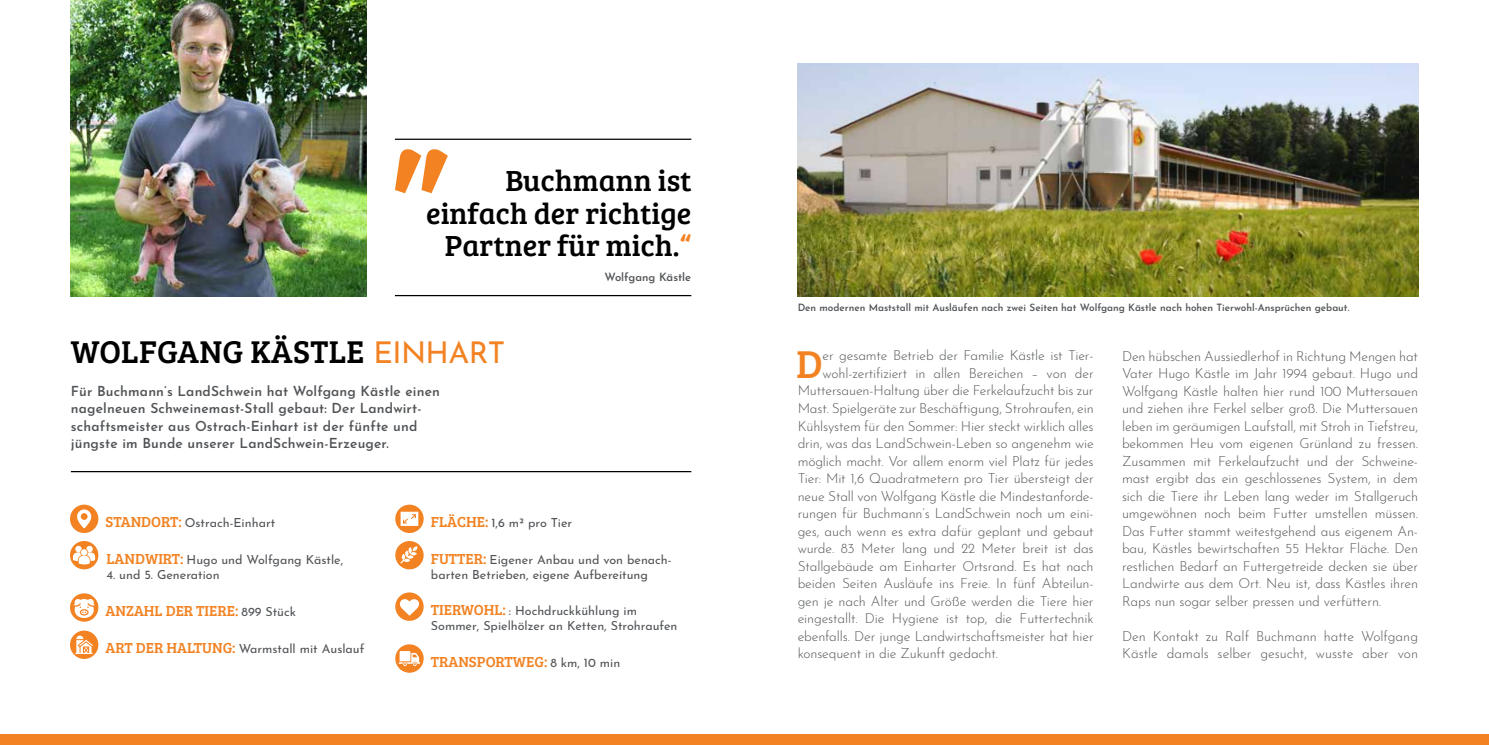
<style>
.page{position:relative;width:1489px;height:745px;background:#fff}
.page>*{position:absolute;margin:0;border:0;box-sizing:border-box;transform-origin:0 0}
.t1{font:40.12px "Bree Serif";color:#f28222}
.t2{font:32.5px "Bree Serif";letter-spacing:.01em;color:#000}
.t3{font:30px/32.5px "Bree Serif";color:#000;text-align:right}
.t4{font:30px "Josefin Sans";color:#f28222}
.t5{font:15px "Bree Serif";color:#f28222}
.t6{font:300 13.75px/17.5px "Josefin Sans";letter-spacing:-.01em;color:#515457;text-align:justify}
.t7{font:600 13.75px/17.5px "Josefin Sans";letter-spacing:.01em;color:#515457}
.t8{font:12.5px/15px "Josefin Sans";color:#515457}
.t9{font:600 11.25px "Josefin Sans";color:#515457}
.t10{font:600 10px "Josefin Sans";color:#515457}
.s1{color:#f28222}
.s2{font-family:"Josefin Sans";font-size:30px;color:#f28222}
.s3{font-family:"Bree Serif";font-size:15px;color:#f28222}
.s4{font-family:"Josefin Sans";font-size:12.5px;color:#515457}
</style>
<div class="page">
<div style="left:0;top:733px;width:1488px;height:11px;background:#f28222"></div>
<img style="left:797px;top:64px;width:620px;height:232px">
<hr style="left:71px;top:470px;width:620px;height:2px;background:#000">
<div style="left:70px;top:504px;width:28px;height:28px;background:#f28222;border-radius:50%"></div>
<svg style="left:77px;top:509px;width:14px;height:19px"></svg>
<svg style="left:395px;top:504px;width:28px;height:28px"></svg>
<svg style="left:400px;top:511px;width:18px;height:14px"></svg>
<svg style="left:70px;top:540px;width:28px;height:29px"></svg>
<svg style="left:73px;top:545px;width:22px;height:19px"></svg>
<div style="left:70px;top:593px;width:28px;height:28px;background:#f28222;border-radius:50%"></div>
<svg style="left:73px;top:598px;width:22px;height:19px"></svg>
<div style="left:395px;top:592px;width:28px;height:28px;background:#f28222;border-radius:50%"></div>
<svg style="left:400px;top:599px;width:19px;height:16px"></svg>
<svg style="left:70px;top:630px;width:28px;height:28px"></svg>
<svg style="left:75px;top:635px;width:18px;height:18px"></svg>
<div style="left:395px;top:644px;width:28px;height:28px;background:#f28222;border-radius:50%"></div>
<svg style="left:399px;top:651px;width:21px;height:14px"></svg>
<div style="left:395px;top:540px;width:28px;height:29px;background:#f28222;border-radius:50%"></div>
<svg style="left:400px;top:546px;width:17px;height:17px"></svg>
<img style="left:70px;top:0;width:297px;height:296px">
<hr style="left:395px;top:138px;width:296px;height:2px;background:#000">
<hr style="left:395px;top:295px;width:296px;height:1px;background:#000">
<svg style="left:395px;top:149px;width:53px;height:44px"></svg>
<h3 class="t3" style="left:426px;top:163px;width:266px">BUCHMANN IST<br>EINFACH DER RICHTIGE<br>PARTNER FÜR MICH.<span class="s1">“</span></h3>
<p class="t9" style="left:604px;top:268px;width:88px">Wolfgang Kästle</p>
<h2 class="t2" style="left:71px;top:328px;width:341px">WOLFGANG KÄSTLE <span class="s2">Einhar</span></h2>
<h3 class="t4" style="left:488px;top:327px;width:19px">t</h3>
<p class="t7" style="left:71px;top:380px;width:370px">Für Buchmann’s LandSchwein hat Wolfgang Kästle einen nagelneuen Schweinemast-Stall gebaut: Der Landwirt&shy;schaftsmeister aus Ostrach-Einhart ist der fünfte und jüngste im Bunde unserer LandSchwein-Erzeuger.</p>
<p class="t8" style="left:106px;top:513px;width:171px"><span class="s3">STANDORT:</span> Ostrach-Einhart</p>
<p class="t8" style="left:431px;top:513px;width:143px"><span class="s3">FLÄCHE:</span> 1,6 m² pro Tier</p>
<p class="t5" style="left:106px;top:547px;width:39px">LANDWIRT</p>
<p class="t8" style="left:180px;top:550px;width:164px"><span class="s3">:</span> Hugo und Wolfgang Kästle,</p>
<p class="t8" style="left:106px;top:565px;width:115px">4. und 5. Generation</p>
<p class="t5" style="left:106px;top:599px;width:192px">ANZAHL DER TIERE: <span class="s4">899 Stück</span></p>
<p class="t8" style="left:431px;top:601px;width:248px"><span class="s3">TIERWOHL:</span> : Hochdruckkühlung im<br>Sommer, Spielhölzer an Ketten, Strohraufen</p>
<p class="t5" style="left:106px;top:636px;width:10px">ART</p>
<p class="t8" style="left:136px;top:639px;width:230px"><span class="s3">DER HALTUNG:</span> Warmstall mit Auslauf</p>
<p class="t5" style="left:431px;top:650px;width:76px">TRANSPORTW</p>
<p class="t8" style="left:526px;top:653px;width:96px"><span class="s3">EG:</span> 8 km, 10 min</p>
<p class="t8" style="left:431px;top:550px;width:242px"><span class="s3">FUTTER:</span> Eigener Anbau und von benach&shy;barten Betrieben, eigene Aufbereitung</p>
<p class="t10" style="left:797px;top:298px;width:553px">Den modernen Maststall mit Ausläufen nach zwei Seiten hat Wolfgang Kästle nach hohen Tierwohl-Ansprüchen gebaut.</p>
<h1 class="t1" style="left:796px;top:334px;width:28px">D</h1>
<p class="t6" style="left:822px;top:345px;width:272px">er gesamte Betrieb der Familie Kästle ist Tier-</p>
<p class="t6" style="left:822px;top:363px;width:272px">wohl-zertifiziert in allen Bereichen – von der</p>
<p class="t6" style="left:797px;top:380px;width:297px">Muttersauen-Haltung über die Ferkelaufzucht bis zur</p>
<p class="t6" style="left:797px;top:398px;width:297px">Mast. Spielgeräte zur Beschäftigung, Strohraufen, ein</p>
<p class="t6" style="left:797px;top:415px;width:297px">Kühlsystem für den Sommer: Hier steckt wirklich alles</p>
<p class="t6" style="left:797px;top:433px;width:297px">drin, was das LandSchwein-Leben so angenehm wie</p>
<p class="t6" style="left:797px;top:450px;width:297px">möglich macht. Vor allem enorm viel Platz für jedes</p>
<p class="t6" style="left:797px;top:468px;width:297px">Tier: Mit 1,6 Quadratmetern pro Tier übersteigt der</p>
<p class="t6" style="left:797px;top:485px;width:297px">neue Stall von Wolfgang Kästle die Mindestanforde-</p>
<p class="t6" style="left:797px;top:503px;width:297px">rungen für Buchmann’s LandSchwein noch um eini-</p>
<p class="t6" style="left:797px;top:520px;width:297px">ges, auch wenn es extra dafür geplant und gebaut</p>
<p class="t6" style="left:797px;top:538px;width:297px">wurde. 83 Meter lang und 22 Meter breit ist das</p>
<p class="t6" style="left:797px;top:555px;width:297px">Stallgebäude am Einharter Ortsrand. Es hat nach</p>
<p class="t6" style="left:797px;top:573px;width:297px">beiden Seiten Ausläufe ins Freie. In fünf Abteilun-</p>
<p class="t6" style="left:797px;top:590px;width:297px">gen je nach Alter und Größe werden die Tiere hier</p>
<p class="t6" style="left:797px;top:608px;width:297px">eingestallt. Die Hygiene ist top, die Futtertechnik</p>
<p class="t6" style="left:797px;top:625px;width:297px">ebenfalls. Der junge Landwirtschaftsmeister hat hier</p>
<p class="t6" style="left:797px;top:643px;width:202px">konsequent in die Zukunft gedacht.</p>
<p class="t6" style="left:1121px;top:345px;width:297px">Den hübschen Aussiedlerhof in Richtung Mengen hat Vater Hugo Kästle im Jahr 1994 gebaut. Hugo und Wolfgang Kästle halten hier rund 100 Muttersauen und ziehen ihre Ferkel selber groß. Die Muttersauen leben im geräumigen Laufstall, mit Stroh in Tiefstreu, bekommen Heu vom eigenen Grünland zu fressen.<br>Zusammen mit Ferkelaufzucht und der Schweine&shy;mast ergibt das ein geschlossenes System, in dem sich die Tiere ihr Leben lang weder im Stallgeruch umgewöhnen noch beim Futter umstellen müssen.<br>Das Futter stammt weitestgehend aus eigenem An&shy;bau, Kästles bewirtschaften 55 Hektar Fläche. Den restlichen Bedarf an Futtergetreide decken sie über Landwirte aus dem Ort. Neu ist, dass Kästles ihren Raps nun sogar selber pressen und verfüttern.</p>
<p class="t6" style="left:1121px;top:625px;width:297px">Den Kontakt zu Ralf Buchmann hatte Wolfgang<br>Kästle damals selber gesucht, wusste aber von</p>
</div>
